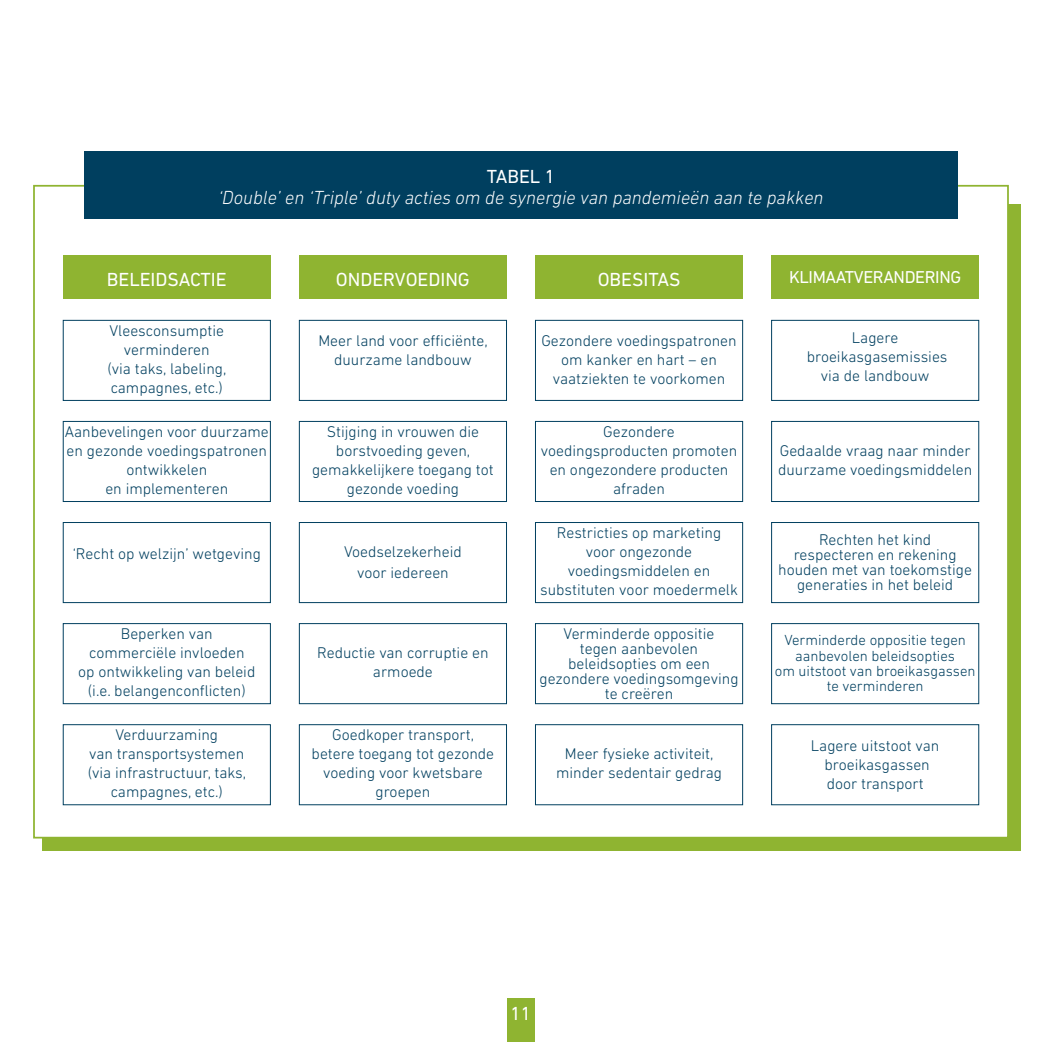
<style>
.page{position:relative;width:1042px;height:1042px;background:#fff}
.page>*{position:absolute;margin:0;border:0;box-sizing:border-box;transform-origin:0 0}
.TITRE_OK_OUI{font:italic 300 19.25px "DIN Next LT Pro";color:#fff}
.Texte{font:19.25px "DIN Next LT Pro";color:#fff}
.TITRE_OK_OUI-2{font:19.25px "DIN Next LT Pro";color:#fff}
.Texte-2{font:17.5px "DIN Next LT Pro";letter-spacing:-.02em;color:#fff}
.Texte-3{font:300 15.75px/18.9px "DIN Next LT Pro";color:#003f5f;text-align:center}
.Texte-4{font:300 14.88px/15px "DIN Next LT Pro";color:#003f5f;text-align:center}
</style>
<div class="page">
<div style="left:507px;top:998px;width:27px;height:44px;background:#8fb431"></div>
<div style="left:42px;top:204px;width:979px;height:647px;background:#8fb431"></div>
<div style="left:33px;top:185px;width:976px;height:653px;background:#fff;border:2px solid #8fb431"></div>
<div style="left:63px;top:255px;width:207px;height:44px;background:#8fb431"></div>
<div style="left:299px;top:255px;width:207px;height:44px;background:#8fb431"></div>
<div style="left:535px;top:255px;width:207px;height:44px;background:#8fb431"></div>
<div style="left:771px;top:255px;width:208px;height:44px;background:#8fb431"></div>
<div style="left:63px;top:320px;width:208px;height:81px;border:1px solid #003f5f"></div>
<div style="left:299px;top:320px;width:208px;height:81px;border:1px solid #003f5f"></div>
<div style="left:535px;top:320px;width:208px;height:81px;border:1px solid #003f5f"></div>
<div style="left:771px;top:320px;width:208px;height:81px;border:1px solid #003f5f"></div>
<div style="left:63px;top:421px;width:208px;height:81px;border:1px solid #003f5f"></div>
<div style="left:299px;top:421px;width:208px;height:81px;border:1px solid #003f5f"></div>
<div style="left:535px;top:421px;width:208px;height:81px;border:1px solid #003f5f"></div>
<div style="left:771px;top:421px;width:208px;height:81px;border:1px solid #003f5f"></div>
<div style="left:63px;top:522px;width:208px;height:81px;border:1px solid #003f5f"></div>
<div style="left:299px;top:522px;width:208px;height:81px;border:1px solid #003f5f"></div>
<div style="left:535px;top:522px;width:208px;height:81px;border:1px solid #003f5f"></div>
<div style="left:771px;top:522px;width:208px;height:81px;border:1px solid #003f5f"></div>
<div style="left:63px;top:623px;width:208px;height:81px;border:1px solid #003f5f"></div>
<div style="left:299px;top:623px;width:208px;height:81px;border:1px solid #003f5f"></div>
<div style="left:535px;top:623px;width:208px;height:81px;border:1px solid #003f5f"></div>
<div style="left:771px;top:623px;width:208px;height:81px;border:1px solid #003f5f"></div>
<div style="left:63px;top:724px;width:208px;height:81px;border:1px solid #003f5f"></div>
<div style="left:299px;top:724px;width:208px;height:81px;border:1px solid #003f5f"></div>
<div style="left:535px;top:724px;width:208px;height:81px;border:1px solid #003f5f"></div>
<div style="left:771px;top:724px;width:208px;height:81px;border:1px solid #003f5f"></div>
<div style="left:84px;top:151px;width:873px;height:68px;background:#003f5f"></div>
<p class="TITRE_OK_OUI-2" style="left:487px;top:165px;width:70px">TABEL 1</p>
<p class="TITRE_OK_OUI" style="left:218px;top:187px;width:606px">‘Double’ en ‘Triple’ duty acties om de synergie van pandemieën aan te pakken</p>
<p class="Texte" style="left:107px;top:268px;width:121px">BELEIDSACTIE</p>
<p class="Texte" style="left:336px;top:268px;width:135px">ONDERVOEDING</p>
<p class="Texte" style="left:598px;top:268px;width:84px">OBESITAS</p>
<p class="Texte-2" style="left:789px;top:266px;width:174px">KLIMAATVERANDERING</p>
<p class="Texte-3" style="left:109px;top:321px;width:116px">Vleesconsumptie</p>
<p class="Texte-3" style="left:107px;top:340px;width:120px">verminderen<br>(via taks, labeling, campagnes, etc.)</p>
<p class="Texte-3" style="left:318px;top:331px;width:171px">Meer land voor efficiënte, duurzame landbouw</p>
<p class="Texte-3" style="left:541px;top:331px;width:197px">Gezondere voedingspatronen om kanker en hart – en vaatziekten te voorkomen</p>
<p class="Texte-3" style="left:807px;top:328px;width:142px">Lagere broeikasgasemissies via de landbouw</p>
<p class="Texte-3" style="left:65px;top:422px;width:206px">Aanbevelingen voor duurzame en gezonde voedingspatronen ontwikkelen<br>en implementeren</p>
<p class="Texte-3" style="left:312px;top:422px;width:183px">Stijging in vrouwen die borstvoeding geven, gemakkelijkere toegang tot gezonde voeding</p>
<p class="Texte-3" style="left:541px;top:422px;width:198px">Gezondere voedingsproducten promoten en ongezondere producten afraden</p>
<p class="Texte-3" style="left:778px;top:441px;width:196px;text-align:left">Gedaalde vraag naar minder duurzame voedingsmiddelen</p>
<p class="Texte-3" style="left:73px;top:544px;width:190px">‘Recht op welzijn’ wetgeving</p>
<p class="Texte-3" style="left:344px;top:541px;width:119px;line-height:21px">Voedselzekerheid voor iedereen</p>
<p class="Texte-3" style="left:78px;top:624px;width:179px">Beperken van commerciële invloeden<br>op ontwikkeling van beleid (i.e. belangenconflicten)</p>
<p class="Texte-3" style="left:317px;top:643px;width:173px">Reductie van corruptie en armoede</p>
<p class="Texte-3" style="left:88px;top:725px;width:160px">Verduurzaming<br>van transportsystemen (via infrastructuur, taks, campagnes, etc.)</p>
<p class="Texte-3" style="left:312px;top:725px;width:184px">Goedkoper transport, betere toegang tot gezonde voeding voor kwetsbare groepen</p>
<p class="Texte-3" style="left:540px;top:523px;width:199px">Restricties op marketing voor ongezonde voedingsmiddelen en substituten voor moedermelk</p>
<p class="Texte-3" style="left:778px;top:532px;width:195px;line-height:15px">Rechten het kind respecteren en rekening houden met van toekomstige generaties in het beleid</p>
<p class="Texte-3" style="left:539px;top:626px;width:201px;line-height:15px">Verminderde oppositie<br>tegen aanbevolen beleidsopties om een gezondere voedingsomgeving te creëren</p>
<p class="Texte-4" style="left:775px;top:633px;width:202px">Verminderde oppositie tegen aanbevolen beleidsopties<br>om uitstoot van broeikasgassen te verminderen</p>
<p class="Texte-3" style="left:556px;top:744px;width:167px">Meer fysieke activiteit, minder sedentair gedrag</p>
<p class="Texte-3" style="left:811px;top:736px;width:130px">Lagere uitstoot van broeikasgassen door transport</p>
<p class="Texte" style="left:510px;top:1002px;width:22px">11</p>
</div>
